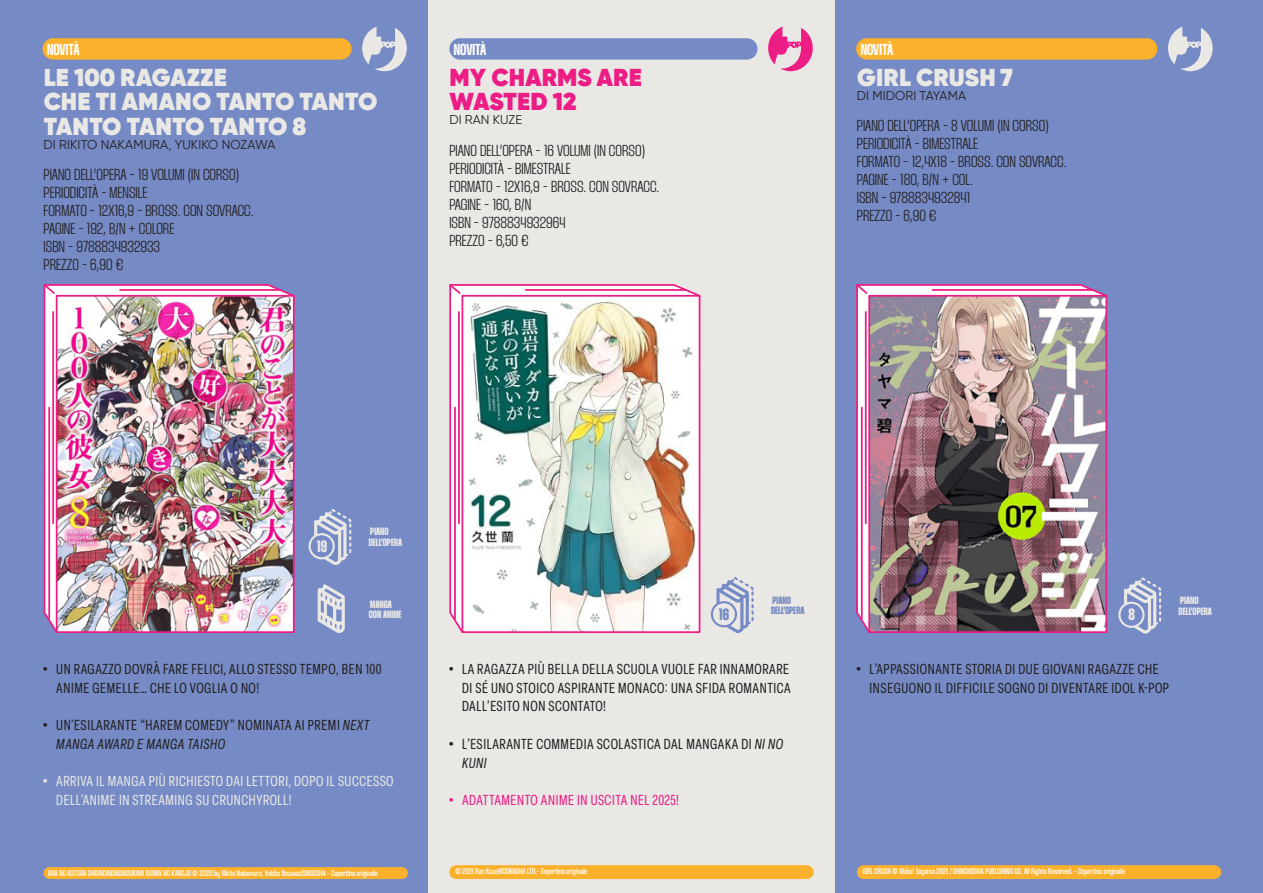
<style>
.page{position:relative;width:1263px;height:893px;background:#768bc5}
.page>*{position:absolute;margin:0;border:0;box-sizing:border-box;transform-origin:0 0}
.Titolo{font:800 24.45px/24.5px "Gilroy";letter-spacing:.01em;color:#e9e8e5}
.Titolo-2{font:800 24.45px "Gilroy";letter-spacing:.01em;color:#ed1d86}
.t1{font:900 16.35px "Thunder";color:#e9e8e5}
.t2{font:900 16.35px "Thunder";color:#768bc5}
.Info{font:900 15.9px "Thunder";color:#231f20}
.t3{font:900 15.9px "Thunder";color:#fff}
.t4{font:condensed 14.25px/18.8px "Elza";letter-spacing:.04em;color:#231f20}
.t5{font:condensed 14.25px/18.8px "Elza";letter-spacing:.04em;color:#e9e8e5}
.t6{font:condensed 14.25px "Elza";letter-spacing:.04em;color:#ed1d86}
.Titolo-3{font:12.75px "Gilroy";letter-spacing:.01em;color:#231f20}
.t7{font:900 10.65px/10.6px "Thunder";color:#e9e8e5}
.t8{font:900 10.65px "Thunder";color:#768bc5}
.Copyright{font:900 8.25px "Thunder";color:#fff}
.s1{font-family:"Thunder";font-weight:900;font-stretch:normal}
.s2{font-style:italic}
</style>
<div class="page">
<div style="left:428px;top:0;width:407px;height:893px;background:#e9e8e5"></div>
<div style="left:856px;top:38px;width:301px;height:22px;background:#fbb12c;border-radius:11px"></div>
<div style="left:449px;top:38px;width:308px;height:22px;background:#768bc5;border-radius:11px"></div>
<div style="left:43px;top:38px;width:308px;height:22px;background:#fbb12c;border-radius:11px"></div>
<svg style="left:1168px;top:27px;width:45px;height:44px"></svg>
<svg style="left:768px;top:27px;width:45px;height:44px"></svg>
<svg style="left:362px;top:27px;width:45px;height:44px"></svg>
<svg style="left:318px;top:584px;width:27px;height:49px"></svg>
<svg style="left:309px;top:509px;width:42px;height:56px"></svg>
<svg style="left:43px;top:284px;width:251px;height:349px;background:#f0c8e2"></svg>
<img style="left:59px;top:298px;width:233px;height:332px">
<div style="left:56px;top:295px;width:239px;height:338px;border:2px solid #ed1d86"></div>
<svg style="left:43px;top:284px;width:13px;height:12px"></svg>
<hr style="left:48px;top:408px;width:2px;height:211px;background:#ed1d86">
<hr style="left:52px;top:312px;width:2px;height:211px;background:#ed1d86">
<hr style="left:120px;top:289px;width:160px;height:2px;background:#ed1d86">
<div style="left:44px;top:867px;width:364px;height:12px;background:#fbb12c;border-radius:6px"></div>
<svg style="left:449px;top:284px;width:252px;height:349px;background:#f8cee3"></svg>
<img style="left:464px;top:298px;width:233px;height:332px">
<div style="left:461px;top:295px;width:239px;height:338px;border:2px solid #ed1d86"></div>
<svg style="left:449px;top:284px;width:13px;height:12px"></svg>
<hr style="left:454px;top:408px;width:2px;height:211px;background:#ed1d86">
<hr style="left:458px;top:312px;width:2px;height:211px;background:#ed1d86">
<hr style="left:526px;top:289px;width:160px;height:2px;background:#ed1d86">
<div style="left:449px;top:865px;width:365px;height:14px;background:#fbb12c;border-radius:7px"></div>
<svg style="left:711px;top:577px;width:43px;height:56px"></svg>
<svg style="left:1118px;top:577px;width:43px;height:57px"></svg>
<svg style="left:856px;top:284px;width:252px;height:349px;background:#edc5e0"></svg>
<img style="left:871px;top:298px;width:233px;height:332px">
<div style="left:868px;top:295px;width:239px;height:338px;border:2px solid #ed1d86"></div>
<svg style="left:856px;top:284px;width:13px;height:12px"></svg>
<hr style="left:861px;top:408px;width:2px;height:211px;background:#ed1d86">
<hr style="left:865px;top:312px;width:2px;height:211px;background:#ed1d86">
<hr style="left:932px;top:289px;width:161px;height:2px;background:#ed1d86">
<div style="left:857px;top:865px;width:364px;height:14px;background:#fbb12c;border-radius:7px"></div>
<p class="t3" style="left:47px;top:40px;width:34px">NOVITÀ</p>
<p class="t3" style="left:454px;top:40px;width:34px">NOVITÀ</p>
<p class="t3" style="left:861px;top:40px;width:34px">NOVITÀ</p>
<p class="Titolo" style="left:44px;top:65px;width:185px">LE 100 RAGAZZE</p>
<p class="Titolo" style="left:44px;top:90px;width:335px">CHE TI AMANO TANTO TANTO<br>TANTO TANTO TANTO 8</p>
<p class="Titolo-3" style="left:44px;top:137px;width:233px">DI RIKITO NAKAMURA, YUKIKO NOZAWA</p>
<p class="Info" style="left:44px;top:165px;width:197px">PIANO DELL’OPERA - 19 VOLUMI (IN CORSO)</p>
<p class="Info" style="left:44px;top:183px;width:105px">PERIODICITÀ - MENSILE</p>
<p class="Info" style="left:44px;top:201px;width:211px">FORMATO - 12X16,9 - BROSS. CON SOVRACC.</p>
<p class="Info" style="left:44px;top:219px;width:132px">PAGINE - 192, B/N + COLORE</p>
<p class="Info" style="left:44px;top:237px;width:118px">ISBN - 9788834932933</p>
<p class="Info" style="left:44px;top:255px;width:81px">PREZZO - 6,90 €</p>
<p class="Titolo-2" style="left:449px;top:62px;width:194px">MY CHARMS ARE</p>
<p class="Titolo-2" style="left:449px;top:86px;width:129px">WASTED 12</p>
<p class="Titolo-3" style="left:449px;top:112px;width:74px">DI RAN KUZE</p>
<p class="Info" style="left:449px;top:142px;width:197px">PIANO DELL’0PERA - 16 VOLUMI (IN CORSO)</p>
<p class="Info" style="left:449px;top:160px;width:123px">PERIODICITÀ - BIMESTRALE</p>
<p class="Info" style="left:449px;top:178px;width:211px">FORMATO - 12X16,9 - BROSS. CON SOVRACC.</p>
<p class="Info" style="left:449px;top:196px;width:84px">PAGINE - 160, B/N</p>
<p class="Info" style="left:449px;top:214px;width:118px">ISBN - 9788834932964</p>
<p class="Info" style="left:449px;top:232px;width:81px">PREZZO - 6,50 €</p>
<p class="Titolo" style="left:857px;top:65px;width:157px">GIRL CRUSH 7</p>
<p class="Titolo-3" style="left:857px;top:88px;width:111px">DI MIDORI TAYAMA</p>
<p class="Info" style="left:857px;top:116px;width:193px">PIANO DELL’OPERA - 8 VOLUMI (IN CORSO)</p>
<p class="Info" style="left:857px;top:135px;width:123px">PERIODICITÀ - BIMESTRALE</p>
<p class="Info" style="left:857px;top:153px;width:211px">FORMATO - 12,4X18 - BROSS. CON SOVRACC.</p>
<p class="Info" style="left:857px;top:171px;width:118px">PAGINE - 180, B/N + COL.</p>
<p class="Info" style="left:857px;top:189px;width:115px">ISBN - 9788834932841</p>
<p class="Info" style="left:857px;top:207px;width:81px">PREZZO - 6,90 €</p>
<p class="t1" style="left:317px;top:538px;width:12px">19</p>
<p class="t7" style="left:370px;top:527px;width:20px">PIANO</p>
<p class="t7" style="left:369px;top:537px;width:35px">DELL’OPERA</p>
<p class="t7" style="left:369px;top:599px;width:34px">MANGA<br>CON ANIME</p>
<p class="t4" style="left:56px;top:659px;width:327px;text-indent:-13px"><span class="s1">•</span> UN RAGAZZO DOVRÀ FARE FELICI, ALLO STESSO TEMPO, BEN 100<br>ANIME GEMELLE… CHE LO VOGLIA O NO!</p>
<p class="t4" style="left:56px;top:715px;width:315px;text-indent:-13px"><span class="s1">•</span> UN’ESILARANTE “HAREM COMEDY” NOMINATA AI PREMI <span class="s2">NEXT<br>MANGA AWARD E MANGA TAISHO</span></p>
<p class="t5" style="left:56px;top:771px;width:339px;text-indent:-13px"><span class="s1">•</span> ARRIVA IL MANGA PIÙ RICHIESTO DAI LETTORI, DOPO IL SUCCESSO<br>DELL’ANIME IN STREAMING SU CRUNCHYROLL!</p>
<p class="Copyright" style="left:48px;top:869px;width:331px">KIMI NO KOTOGA DAIDAIDAIDAIDAISUKINA 100NIN NO KANOJO © 2020 by Rikito Nakamura, Yukiko Nozawa/SHUEISHA - Copertina originale</p>
<p class="t2" style="left:719px;top:605px;width:12px">16</p>
<p class="t8" style="left:772px;top:594px;width:20px">PIANO</p>
<p class="t8" style="left:771px;top:604px;width:35px">DELL’OPERA</p>
<p class="t4" style="left:462px;top:659px;width:330px;text-align:justify;text-indent:-13px"><span class="s1">•</span> LA RAGAZZA PIÙ BELLA DELLA SCUOLA VUOLE FAR INNAMORARE DI SÉ UNO STOICO ASPIRANTE MONACO: UNA SFIDA ROMANTICA DALL’ESITO NON SCONTATO!</p>
<p class="t4" style="left:462px;top:734px;width:322px;text-indent:-13px"><span class="s1">•</span> L’ESILARANTE COMMEDIA SCOLASTICA DAL MANGAKA DI <span class="s2">NI NO<br>KUNI</span></p>
<p class="t6" style="left:449px;top:791px;width:231px"><span class="s1">•</span> ADATTAMENTO ANIME IN USCITA NEL 2025!</p>
<p class="Copyright" style="left:455px;top:867px;width:133px">© 2021 Ran Kuze/KODANSHA LTD.- Copertina originale</p>
<p class="t1" style="left:1128px;top:606px;width:8px">8</p>
<p class="t7" style="left:1180px;top:595px;width:20px">PIANO</p>
<p class="t7" style="left:1178px;top:606px;width:35px">DELL’OPERA</p>
<p class="t4" style="left:869px;top:659px;width:301px;text-indent:-13px"><span class="s1">•</span> L’APPASSIONANTE STORIA DI DUE GIOVANI RAGAZZE CHE<br>INSEGUONO IL DIFFICILE SOGNO DI DIVENTARE IDOL K-POP</p>
<p class="Copyright" style="left:863px;top:867px;width:263px">GIRL CRUSH © Midori Tayama 2021 / SHINCHOSHA PUBLISHING CO. All Rights Reserved. - Copertina originale</p>
</div>
